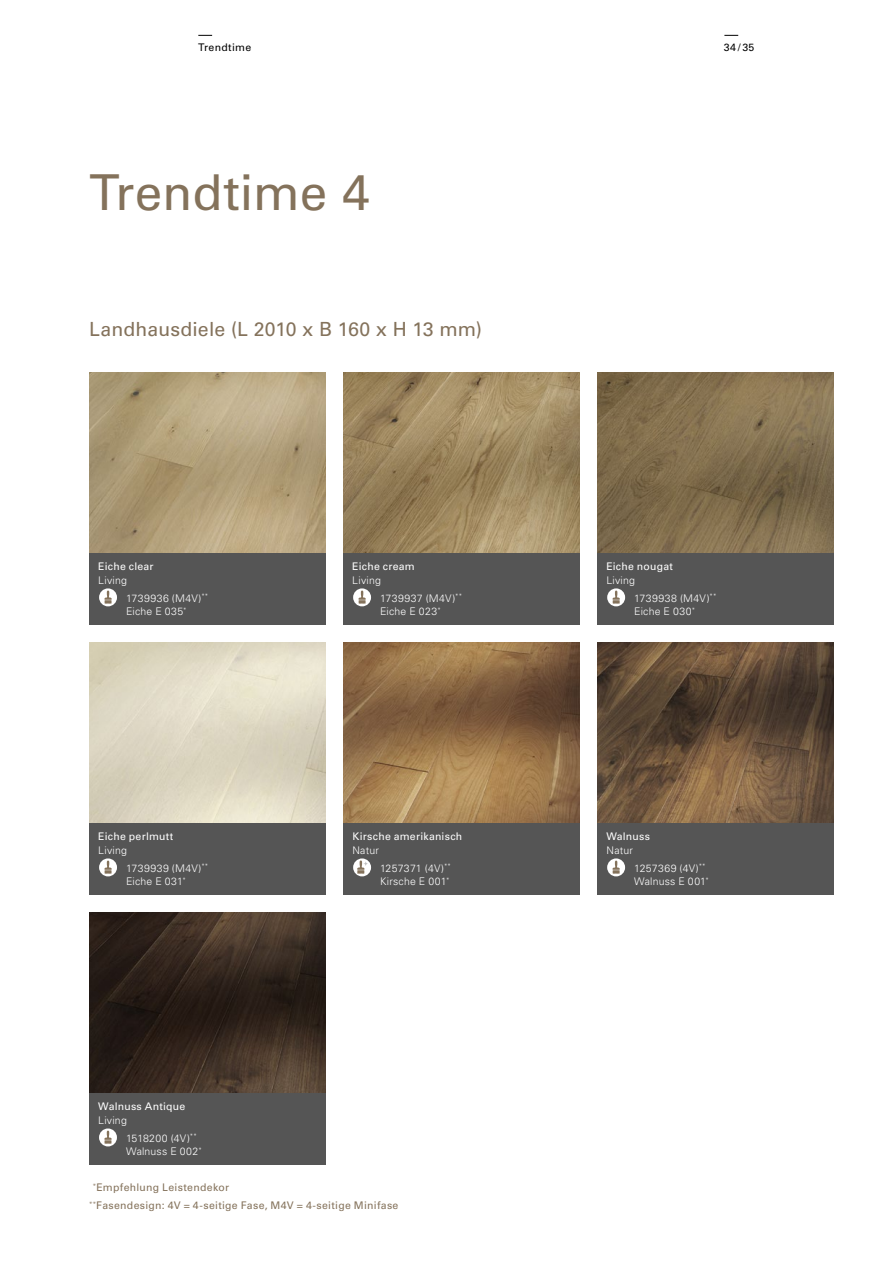
<style>
.page{position:relative;width:893px;height:1263px;background:#fff}
.page>*{position:absolute;margin:0;border:0;box-sizing:border-box;transform-origin:0 0}
.t1{font:49.5px "Univers LT Pro 55 Roman";color:#84725b}
.t2{font:19.5px "Univers LT Pro 55 Roman";letter-spacing:.005em;color:#84725b}
.t3{font:300 10.5px/13.5px "Univers LT Pro 45";letter-spacing:.02em;color:#fff}
.t4{font:10.5px "Univers LT Pro 55 Roman";letter-spacing:.02em;color:#fff}
.t5{font:10.5px "Univers LT Pro 55 Roman";letter-spacing:.03em;color:#84725b}
.t6{font:10.5px "Univers LT Pro 55 Roman";letter-spacing:.03em;color:#000}
</style>
<div class="page">
<div style="left:343px;top:552px;width:236px;height:72px;background:#555"></div>
<div style="left:343px;top:822px;width:236px;height:72px;background:#555"></div>
<div style="left:89px;top:822px;width:236px;height:72px;background:#555"></div>
<div style="left:89px;top:1092px;width:236px;height:72px;background:#555"></div>
<div style="left:89px;top:552px;width:236px;height:72px;background:#555"></div>
<div style="left:597px;top:552px;width:236px;height:72px;background:#555"></div>
<div style="left:597px;top:822px;width:236px;height:72px;background:#555"></div>
<img style="left:343px;top:372px;width:236px;height:180px">
<img style="left:343px;top:642px;width:236px;height:180px">
<img style="left:89px;top:642px;width:236px;height:180px">
<img style="left:89px;top:912px;width:236px;height:180px">
<img style="left:89px;top:372px;width:236px;height:180px">
<img style="left:597px;top:372px;width:236px;height:180px">
<img style="left:597px;top:642px;width:236px;height:180px">
<div style="left:99px;top:588px;width:18px;height:18px;background:#fff;border-radius:50%"></div>
<svg style="left:104px;top:591px;width:8px;height:13px"></svg>
<div style="left:99px;top:858px;width:18px;height:18px;background:#fff;border-radius:50%"></div>
<svg style="left:104px;top:861px;width:8px;height:13px"></svg>
<div style="left:607px;top:858px;width:18px;height:18px;background:#fff;border-radius:50%"></div>
<svg style="left:612px;top:861px;width:8px;height:13px"></svg>
<div style="left:99px;top:1128px;width:18px;height:18px;background:#fff;border-radius:50%"></div>
<svg style="left:104px;top:1131px;width:8px;height:13px"></svg>
<div style="left:353px;top:858px;width:18px;height:18px;background:#fff;border-radius:50%"></div>
<svg style="left:357px;top:860px;width:11px;height:14px"></svg>
<div style="left:353px;top:588px;width:18px;height:18px;background:#fff;border-radius:50%"></div>
<svg style="left:358px;top:591px;width:8px;height:13px"></svg>
<div style="left:607px;top:588px;width:18px;height:18px;background:#fff;border-radius:50%"></div>
<svg style="left:613px;top:591px;width:7px;height:13px"></svg>
<svg style="left:198px;top:35px;width:14px;height:1px"></svg>
<svg style="left:724px;top:35px;width:14px;height:1px"></svg>
<p class="t6" style="left:198px;top:41px;width:54px">Trendtime</p>
<p class="t6" style="left:724px;top:41px;width:32px">34 / 35</p>
<h1 class="t1" style="left:89px;top:163px;width:282px">Trendtime 4</h1>
<h2 class="t2" style="left:89px;top:318px;width:394px">Landhausdiele (L 2010 x B 160 x H 13 mm)</h2>
<p class="t4" style="left:98px;top:560px;width:57px">Eiche clear</p>
<p class="t3" style="left:98px;top:573px;width:30px">Living</p>
<p class="t4" style="left:352px;top:560px;width:64px">Eiche cream</p>
<p class="t3" style="left:352px;top:573px;width:30px">Living</p>
<p class="t4" style="left:606px;top:560px;width:68px">Eiche nougat</p>
<p class="t3" style="left:606px;top:573px;width:30px">Living</p>
<p class="t3" style="left:126px;top:591px;width:84px">1739936 (M4V)<sup>**<br></sup>Eiche E 035<sup>*</sup></p>
<p class="t4" style="left:98px;top:830px;width:77px">Eiche perlmutt</p>
<p class="t3" style="left:98px;top:843px;width:30px">Living</p>
<p class="t3" style="left:380px;top:591px;width:84px">1739937 (M4V)<sup>**<br></sup>Eiche E 023<sup>*</sup></p>
<p class="t3" style="left:634px;top:591px;width:84px">1739938 (M4V)<sup>**<br></sup>Eiche E 030<sup>*</sup></p>
<p class="t4" style="left:352px;top:830px;width:111px">Kirsche amerikanisch</p>
<p class="t3" style="left:352px;top:843px;width:28px">Natur</p>
<p class="t4" style="left:606px;top:830px;width:45px">Walnuss</p>
<p class="t3" style="left:606px;top:843px;width:28px">Natur</p>
<p class="t3" style="left:126px;top:861px;width:84px">1739939 (M4V)<sup>**<br></sup>Eiche E 031<sup>*</sup></p>
<p class="t3" style="left:380px;top:861px;width:72px">1257371 (4V)<sup>**<br></sup>Kirsche E 001<sup>*</sup></p>
<p class="t3" style="left:634px;top:861px;width:76px">1257369 (4V)<sup>**<br></sup>Walnuss E 001<sup>*</sup></p>
<p class="t4" style="left:98px;top:1100px;width:89px">Walnuss Antique</p>
<p class="t3" style="left:98px;top:1113px;width:30px">Living</p>
<p class="t3" style="left:126px;top:1131px;width:77px">1518200 (4V)<sup>**<br></sup>Walnuss E 002<sup>*</sup></p>
<p class="t5" style="left:93px;top:1181px;width:138px"><sup>*</sup>Empfehlung Leistendekor</p>
<p class="t5" style="left:89px;top:1199px;width:311px"><sup>**</sup>Fasendesign: 4V = 4-seitige Fase, M4V = 4-seitige Minifase</p>
</div>
